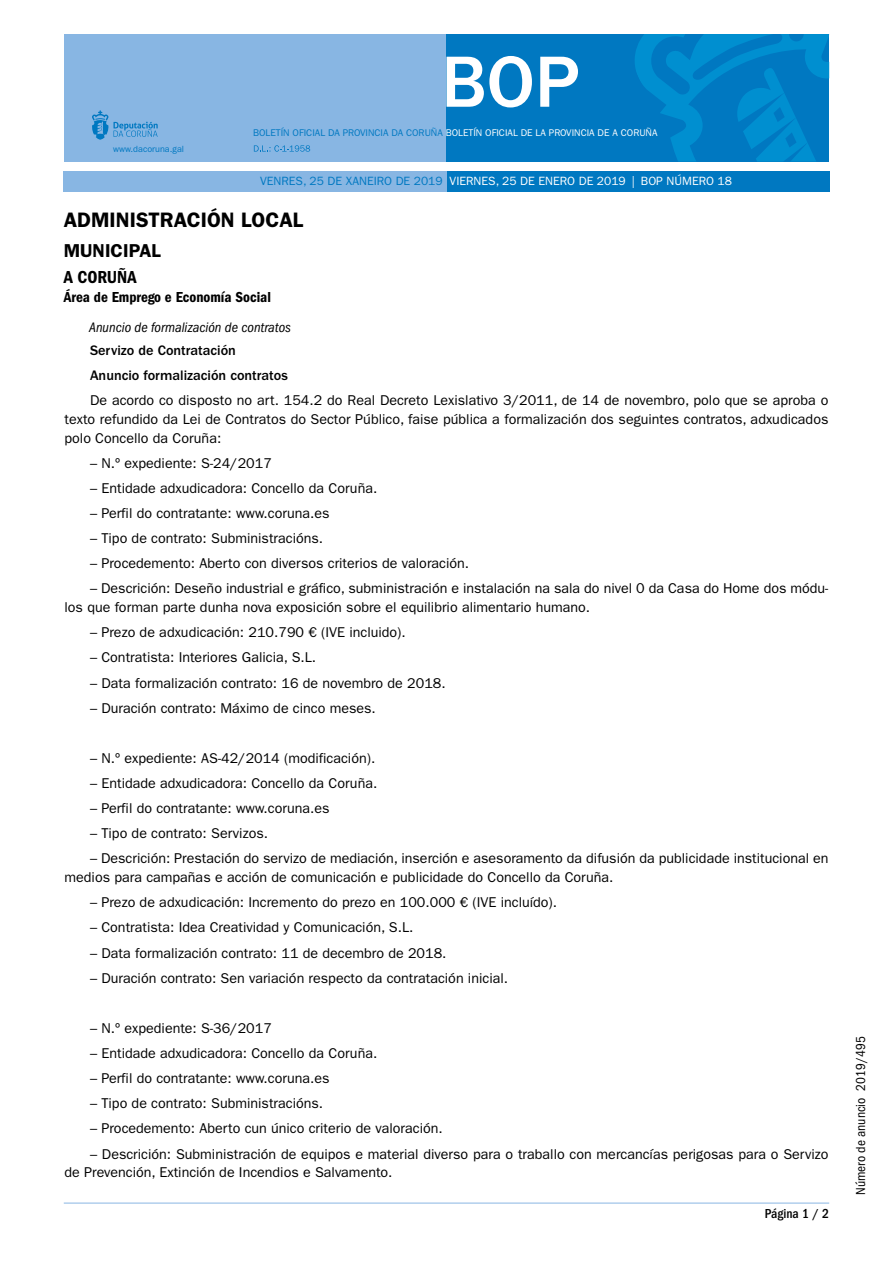
<style>
.page{position:relative;width:893px;height:1263px;background:#fff}
.page>*{position:absolute;margin:0;border:0;box-sizing:border-box;transform-origin:0 0}
.t1{font:500 75px "ITC Franklin Gothic Std";color:#fff}
.t2{font:600 21px "ITC Franklin Gothic Std";color:#000}
.t3{font:600 18.75px "ITC Franklin Gothic Std";color:#000}
.t4{font:18px "ITC Franklin Gothic Std Dm Cd";color:#000}
.t5{font:15px "ITC Franklin Gothic Std Dm Cd";color:#000}
.t6{font:14.25px/18.8px "ITC Franklin Gothic Std";color:#000}
.t7{font:500 14.25px/25px "ITC Franklin Gothic Std";color:#000}
.t8{font:italic condensed 14.25px "ITC Franklin Gothic Std";color:#000}
.t9{font:condensed 13.5px "ITC Franklin Gothic Std";color:#000}
.t10{font:500 condensed 13.5px "ITC Franklin Gothic Std";color:#000}
.t11{font:12px "ITC Franklin Gothic Std";color:#fff}
.t12{font:9.75px "ITC Franklin Gothic Std";color:#fff}
.t13{font:9px "ITC Franklin Gothic Std";color:#0078c1}
.s1{color:#0078c1}
</style>
<div class="page">
<div style="left:64px;top:34px;width:382px;height:128px;background:#88b6e3"></div>
<div style="left:446px;top:34px;width:383px;height:128px;background:#0078c1"></div>
<svg style="left:254px;top:145px;width:56px;height:7px"></svg>
<svg style="left:92px;top:110px;width:66px;height:30px"></svg>
<svg style="left:635px;top:34px;width:194px;height:128px"></svg>
<div style="left:446px;top:171px;width:383px;height:20px;background:#0078c1"></div>
<div style="left:64px;top:171px;width:383px;height:20px;background:#88b6e3"></div>
<hr style="left:64px;top:1203px;width:765px;height:1px;background:#88b6e3">
<p class="t13" style="left:113px;top:143px;width:72px">www.dacoruna.gal</p>
<h1 class="t1" style="left:441px;top:40px;width:140px">BOP</h1>
<p class="t12" style="left:253px;top:127px;width:406px"><span class="s1">BOLETÍN OFICIAL DA PROVINCIA DA CORUÑA</span> BOLETÍN OFICIAL DE LA PROVINCIA DE A CORUÑA</p>
<p class="t11" style="left:260px;top:174px;width:473px"><span class="s1">VENRES, 25 DE XANEIRO DE 2019</span> VIERNES, 25 DE ENERO DE 2019 | BOP NÚMERO 18</p>
<h2 class="t2" style="left:64px;top:207px;width:229px">ADMINISTRACIÓN LOCAL</h2>
<h3 class="t3" style="left:64px;top:239px;width:88px">MUNICIPAL</h3>
<p class="t4" style="left:64px;top:267px;width:74px">A Coruña</p>
<p class="t5" style="left:64px;top:289px;width:209px">Área de Emprego e Economía Social</p>
<p class="t8" style="left:89px;top:319px;width:203px">Anuncio de formalización de contratos</p>
<p class="t7" style="left:90px;top:338px;width:199px">Servizo de Contratación<br>Anuncio formalización contratos</p>
<p class="t6" style="left:65px;top:391px;width:765px;text-align:justify;text-indent:26px">De acordo co disposto no art. 154.2 do Real Decreto Lexislativo 3/2011, de 14 de novembro, polo que se aproba o texto refundido da Lei de Contratos do Sector Público, faise pública a formalización dos seguintes contratos, adxudicados polo Concello da Coruña:</p>
<p class="t6" style="left:90px;top:454px;width:183px">– N.º expediente: S-24/2017</p>
<p class="t6" style="left:90px;top:479px;width:289px">– Entidade adxudicadora: Concello da Coruña.</p>
<p class="t6" style="left:90px;top:504px;width:241px">– Perfil do contratante: www.coruna.es</p>
<p class="t6" style="left:90px;top:529px;width:235px">– Tipo de contrato: Subministracións.</p>
<p class="t6" style="left:90px;top:554px;width:381px">– Procedemento: Aberto con diversos criterios de valoración.</p>
<p class="t6" style="left:65px;top:579px;width:765px;text-indent:26px">– Descrición: Deseño industrial e gráfico, subministración e instalación na sala do nivel 0 da Casa do Home dos módu&shy;los que forman parte dunha nova exposición sobre el equilibrio alimentario humano.</p>
<p class="t6" style="left:90px;top:623px;width:317px">– Prezo de adxudicación: 210.790 € (IVE incluido).</p>
<p class="t6" style="left:90px;top:648px;width:228px">– Contratista: Interiores Galicia, S.L.</p>
<p class="t6" style="left:90px;top:673px;width:357px">– Data formalización contrato: 16 de novembro de 2018.</p>
<p class="t6" style="left:90px;top:698px;width:287px">– Duración contrato: Máximo de cinco meses.</p>
<p class="t6" style="left:90px;top:749px;width:287px">– N.º expediente: AS-42/2014 (modificación).</p>
<p class="t6" style="left:90px;top:774px;width:289px">– Entidade adxudicadora: Concello da Coruña.</p>
<p class="t6" style="left:90px;top:799px;width:241px">– Perfil do contratante: www.coruna.es</p>
<p class="t6" style="left:90px;top:824px;width:179px">– Tipo de contrato: Servizos.</p>
<p class="t6" style="left:65px;top:849px;width:765px;text-indent:26px">– Descrición: Prestación do servizo de mediación, inserción e asesoramento da difusión da publicidade institucional en medios para campañas e acción de comunicación e publicidade do Concello da Coruña.</p>
<p class="t6" style="left:90px;top:893px;width:469px">– Prezo de adxudicación: Incremento do prezo en 100.000 € (IVE incluído).</p>
<p class="t6" style="left:90px;top:918px;width:325px">– Contratista: Idea Creatividad y Comunicación, S.L.</p>
<p class="t6" style="left:90px;top:943px;width:358px">– Data formalización contrato: 11 de decembro de 2018.</p>
<p class="t6" style="left:90px;top:968px;width:420px">– Duración contrato: Sen variación respecto da contratación inicial.</p>
<p class="t6" style="left:90px;top:1019px;width:183px">– N.º expediente: S-36/2017</p>
<p class="t6" style="left:90px;top:1044px;width:289px">– Entidade adxudicadora: Concello da Coruña.</p>
<p class="t6" style="left:90px;top:1069px;width:241px">– Perfil do contratante: www.coruna.es</p>
<p class="t6" style="left:90px;top:1094px;width:235px">– Tipo de contrato: Subministracións.</p>
<p class="t6" style="left:90px;top:1119px;width:354px">– Procedemento: Aberto cun único criterio de valoración.</p>
<p class="t6" style="left:65px;top:1144px;width:765px;text-indent:26px">– Descrición: Subministración de equipos e material diverso para o traballo con mercancías perigosas para o Servizo de Prevención, Extinción de Incendios e Salvamento.</p>
<p class="t10" style="left:765px;top:1206px;width:66px">Página 1 / 2</p>
<p class="t9" style="left:853px;top:1195px;width:160px;rotate:-90deg">Número de anuncio 2019/495</p>
</div>
